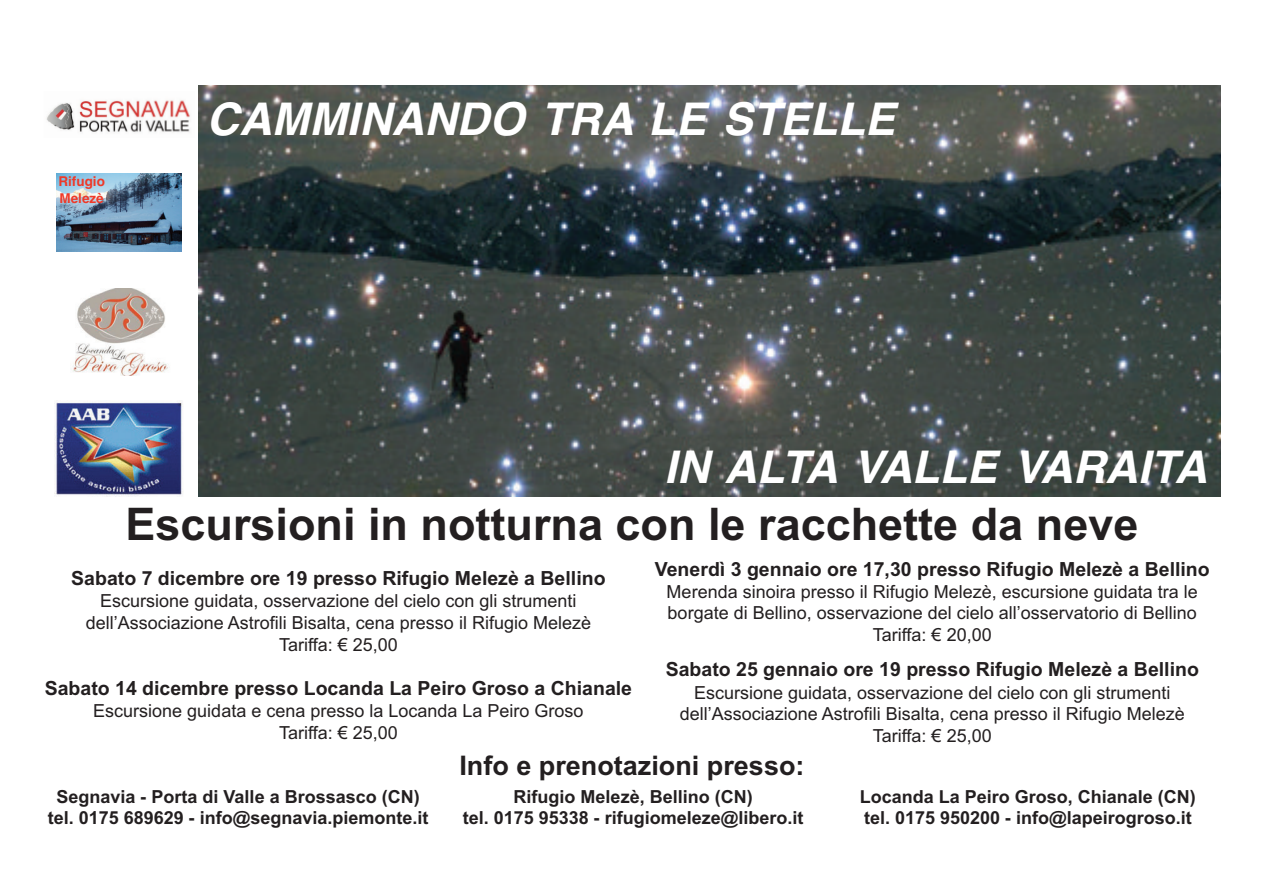
<style>
.page{position:relative;width:1263px;height:893px;background:#fff}
.page>*{position:absolute;margin:0;border:0;box-sizing:border-box;transform-origin:0 0}
.t1{font:700 45px "Arial";color:#231f20}
.t2{font:italic 700 45px "Helvetica";color:#fff}
.t3{font:700 27px "Arial";color:#231f20}
.t4{font:700 19.5px "Arial";color:#231f20}
.t5{font:18px/21.6px "Arial";color:#231f20;text-align:center}
.t6{font:700 18px/21.6px "Arial";color:#231f20;text-align:center}
.t7{font:700 13.5px/16.2px "Helvetica";color:#ef3928}
</style>
<div class="page">
<img style="left:198px;top:85px;width:1023px;height:412px">
<img style="left:46px;top:100px;width:144px;height:32px">
<img style="left:54px;top:400px;width:129px;height:96px">
<img style="left:73px;top:289px;width:95px;height:87px">
<img style="left:57px;top:173px;width:124px;height:79px">
<p class="t7" style="left:58px;top:174px;width:48px">Rifugio<br>Melezè</p>
<h1 class="t2" style="left:207px;top:82px;width:690px">CAMMINANDO TRA LE STELLE</h1>
<h1 class="t2" style="left:664px;top:430px;width:544px">IN ALTA VALLE VARAITA</h1>
<h1 class="t1" style="left:126px;top:495px;width:1014px">Escursioni in notturna con le racchette da neve</h1>
<p class="t4" style="left:71px;top:565px;width:536px">Sabato 7 dicembre ore 19 presso Rifugio Melezè a Bellino</p>
<p class="t5" style="left:86px;top:590px;width:507px">Escursione guidata, osservazione del cielo con gli strumenti dell’Associazione Astrofili Bisalta, cena presso il Rifugio Melezè<br>Tariffa: € 25,00</p>
<p class="t4" style="left:45px;top:675px;width:589px">Sabato 14 dicembre presso Locanda La Peiro Groso a Chianale</p>
<p class="t5" style="left:93px;top:700px;width:492px">Escursione guidata e cena presso la Locanda La Peiro Groso<br>Tariffa: € 25,00</p>
<p class="t4" style="left:655px;top:556px;width:556px">Venerdì 3 gennaio ore 17,30 presso Rifugio Melezè a Bellino</p>
<p class="t5" style="left:667px;top:581px;width:533px">Merenda sinoira presso il Rifugio Melezè, escursione guidata tra le borgate di Bellino, osservazione del cielo all’osservatorio di Bellino<br>Tariffa: € 20,00</p>
<p class="t4" style="left:666px;top:657px;width:535px">Sabato 25 gennaio ore 19 presso Rifugio Melezè a Bellino</p>
<p class="t5" style="left:680px;top:682px;width:507px">Escursione guidata, osservazione del cielo con gli strumenti dell’Associazione Astrofili Bisalta, cena presso il Rifugio Melezè<br>Tariffa: € 25,00</p>
<h2 class="t3" style="left:459px;top:747px;width:347px">Info e prenotazioni presso:</h2>
<p class="t6" style="left:48px;top:786px;width:382px">Segnavia - Porta di Valle a Brossasco (CN) tel. 0175 689629 - info@segnavia.piemonte.it</p>
<p class="t6" style="left:463px;top:786px;width:342px">Rifugio Melezè, Bellino (CN)<br>tel. 0175 95338 - rifugiomeleze@libero.it</p>
<p class="t6" style="left:860px;top:786px;width:338px;text-align:left">Locanda La Peiro Groso, Chianale (CN) tel. 0175 950200 - info@lapeirogroso.it</p>
</div>
